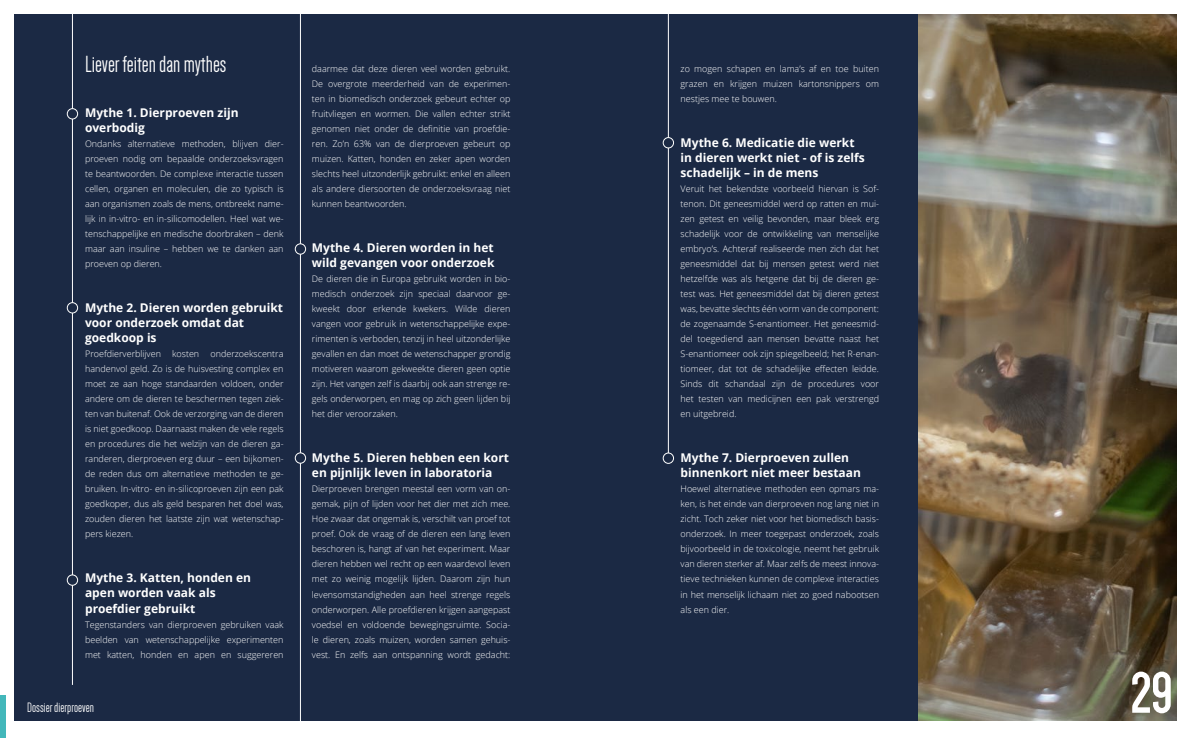
<style>
.page{position:relative;width:1191px;height:738px;background:#fff}
.page>*{position:absolute;margin:0;border:0;box-sizing:border-box;transform-origin:0 0}
.t1{font:700 60px "Dense";color:#fff}
.t2{font:24px "Dense";color:#fff}
.t3{font:14px "Dense";color:#fff}
.t4{font:700 12px/15px "Open Sans";color:#fff}
.t5{font:300 9px/15px "Open Sans";color:#fff;text-align:justify}
</style>
<div class="page">
<div style="left:14px;top:14px;width:1162px;height:706px;background:#1b2944"></div>
<hr style="left:72px;top:9px;width:1px;height:675px;background:#fff">
<hr style="left:300px;top:9px;width:1px;height:714px;background:#fff">
<div style="left:67px;top:109px;width:11px;height:10px;background:#1b2944;border-radius:50%"></div>
<div style="left:67px;top:108px;width:11px;height:11px;border:1px solid #fff;border-radius:50%"></div>
<div style="left:295px;top:244px;width:10px;height:10px;background:#1b2944;border-radius:50%"></div>
<div style="left:295px;top:243px;width:11px;height:11px;border:1px solid #fff;border-radius:50%"></div>
<div style="left:295px;top:452px;width:10px;height:11px;background:#1b2944;border-radius:50%"></div>
<div style="left:295px;top:452px;width:11px;height:11px;border:1px solid #fff;border-radius:50%"></div>
<div style="left:67px;top:302px;width:11px;height:11px;background:#1b2944;border-radius:50%"></div>
<div style="left:67px;top:302px;width:11px;height:11px;border:1px solid #fff;border-radius:50%"></div>
<div style="left:67px;top:574px;width:11px;height:11px;background:#1b2944;border-radius:50%"></div>
<div style="left:67px;top:574px;width:11px;height:11px;border:1px solid #fff;border-radius:50%"></div>
<img style="left:918px;top:14px;width:258px;height:706px">
<hr style="left:668px;top:9px;width:1px;height:450px;background:#fff">
<div style="left:663px;top:137px;width:10px;height:11px;background:#1b2944;border-radius:50%"></div>
<div style="left:662px;top:137px;width:12px;height:11px;border:1px solid #fff;border-radius:50%"></div>
<div style="left:663px;top:452px;width:10px;height:11px;background:#1b2944;border-radius:50%"></div>
<div style="left:662px;top:452px;width:12px;height:11px;border:1px solid #fff;border-radius:50%"></div>
<div style="left:0;top:694px;width:6px;height:43px;background:#43b7ba"></div>
<h2 class="t2" style="left:85px;top:52px;width:143px">Liever feiten dan mythes</h2>
<h3 class="t4" style="left:85px;top:105px;width:155px">Mythe 1. Dierproeven zijn overbodig</h3>
<p class="t5" style="left:85px;top:136px;width:200px">Ondanks alternatieve methoden, blijven dier&shy;proeven nodig om bepaalde onderzoeksvragen te beantwoorden. De complexe interactie tussen cellen, organen en moleculen, die zo typisch is aan organismen zoals de mens, ontbreekt name&shy;lijk in in-vitro- en in-silicomodellen. Heel wat we&shy;tenschappelijke en medische doorbraken – denk maar aan insuline – hebben we te danken aan proeven op dieren.</p>
<h3 class="t4" style="left:85px;top:300px;width:199px">Mythe 2. Dieren worden gebruikt voor onderzoek omdat dat goedkoop is</h3>
<p class="t5" style="left:85px;top:346px;width:200px">Proefdierverblijven kosten onderzoekscentra handenvol geld. Zo is de huisvesting complex en moet ze aan hoge standaarden voldoen, onder andere om de dieren te beschermen tegen ziek&shy;ten van buitenaf. Ook de verzorging van de dieren is niet goedkoop. Daarnaast maken de vele regels en procedures die het welzijn van de dieren ga&shy;randeren, dierproeven erg duur – een bijkomen&shy;de reden dus om alternatieve methoden te ge&shy;bruiken. In-vitro- en in-silicoproeven zijn een pak goedkoper, dus als geld besparen het doel was, zouden dieren het laatste zijn wat wetenschap&shy;pers kiezen.</p>
<h3 class="t4" style="left:85px;top:570px;width:167px">Mythe 3. Katten, honden en apen worden vaak als proefdier gebruikt</h3>
<p class="t5" style="left:85px;top:616px;width:200px">Tegenstanders van dierproeven gebruiken vaak beelden van wetenschappelijke experimenten met katten, honden en apen en suggereren</p>
<h3 class="t3" style="left:27px;top:700px;width:68px">Dossier dierproeven</h3>
<p class="t5" style="left:312px;top:61px;width:200px">daarmee dat deze dieren veel worden gebruikt.<br>De overgrote meerderheid van de experimen&shy;ten in biomedisch onderzoek gebeurt echter op fruitvliegen en wormen. Die vallen echter strikt genomen niet onder de definitie van proefdie&shy;ren. Zo’n 63% van de dierproeven gebeurt op muizen. Katten, honden en zeker apen worden slechts heel uitzonderlijk gebruikt: enkel en alleen als andere diersoorten de onderzoeksvraag niet kunnen beantwoorden.</p>
<h3 class="t4" style="left:312px;top:240px;width:184px">Mythe 4. Dieren worden in het wild gevangen voor onderzoek</h3>
<p class="t5" style="left:312px;top:271px;width:200px">De dieren die in Europa gebruikt worden in bio&shy;medisch onderzoek zijn speciaal daarvoor ge&shy;kweekt door erkende kwekers. Wilde dieren vangen voor gebruik in wetenschappelijke expe&shy;rimenten is verboden, tenzij in heel uitzonderlijke gevallen en dan moet de wetenschapper grondig motiveren waarom gekweekte dieren geen optie zijn. Het vangen zelf is daarbij ook aan strenge re&shy;gels onderworpen, en mag op zich geen lijden bij het dier veroorzaken.</p>
<h3 class="t4" style="left:312px;top:450px;width:198px">Mythe 5. Dieren hebben een kort en pijnlijk leven in laboratoria</h3>
<p class="t5" style="left:312px;top:481px;width:200px">Dierproeven brengen meestal een vorm van on&shy;gemak, pijn of lijden voor het dier met zich mee.<br>Hoe zwaar dat ongemak is, verschilt van proef tot proef. Ook de vraag of de dieren een lang leven beschoren is, hangt af van het experiment. Maar dieren hebben wel recht op een waardevol leven met zo weinig mogelijk lijden. Daarom zijn hun levensomstandigheden aan heel strenge regels onderworpen. Alle proefdieren krijgen aangepast voedsel en voldoende bewegingsruimte. Socia&shy;le dieren, zoals muizen, worden samen gehuis&shy;vest. En zelfs aan ontspanning wordt gedacht:</p>
<p class="t5" style="left:680px;top:61px;width:200px">zo mogen schapen en lama’s af en toe buiten grazen en krijgen muizen kartonsnippers om nestjes mee te bouwen.</p>
<h3 class="t4" style="left:680px;top:135px;width:186px">Mythe 6. Medicatie die werkt in dieren werkt niet - of is zelfs schadelijk – in de mens</h3>
<p class="t5" style="left:680px;top:181px;width:200px">Veruit het bekendste voorbeeld hiervan is Sof&shy;tenon. Dit geneesmiddel werd op ratten en mui&shy;zen getest en veilig bevonden, maar bleek erg schadelijk voor de ontwikkeling van menselijke embryo’s. Achteraf realiseerde men zich dat het geneesmiddel dat bij mensen getest werd niet hetzelfde was als hetgene dat bij de dieren ge&shy;test was. Het geneesmiddel dat bij dieren getest was, bevatte slechts één vorm van de component: de zogenaamde S-enantiomeer. Het geneesmid&shy;del toegediend aan mensen bevatte naast het S-enantiomeer ook zijn spiegelbeeld; het R-enan&shy;tiomeer, dat tot de schadelijke effecten leidde.<br>Sinds dit schandaal zijn de procedures voor het testen van medicijnen een pak verstrengd en uitgebreid.</p>
<h3 class="t4" style="left:680px;top:450px;width:182px">Mythe 7. Dierproeven zullen binnenkort niet meer bestaan</h3>
<p class="t5" style="left:680px;top:481px;width:200px">Hoewel alternatieve methoden een opmars ma&shy;ken, is het einde van dierproeven nog lang niet in zicht. Toch zeker niet voor het biomedisch basis&shy;onderzoek. In meer toegepast onderzoek, zoals bijvoorbeeld in de toxicologie, neemt het gebruik van dieren sterker af. Maar zelfs de meest innova&shy;tieve technieken kunnen de complexe interacties in het menselijk lichaam niet zo goed nabootsen als een dier.</p>
<h1 class="t1" style="left:1130px;top:663px;width:43px">29</h1>
</div>
